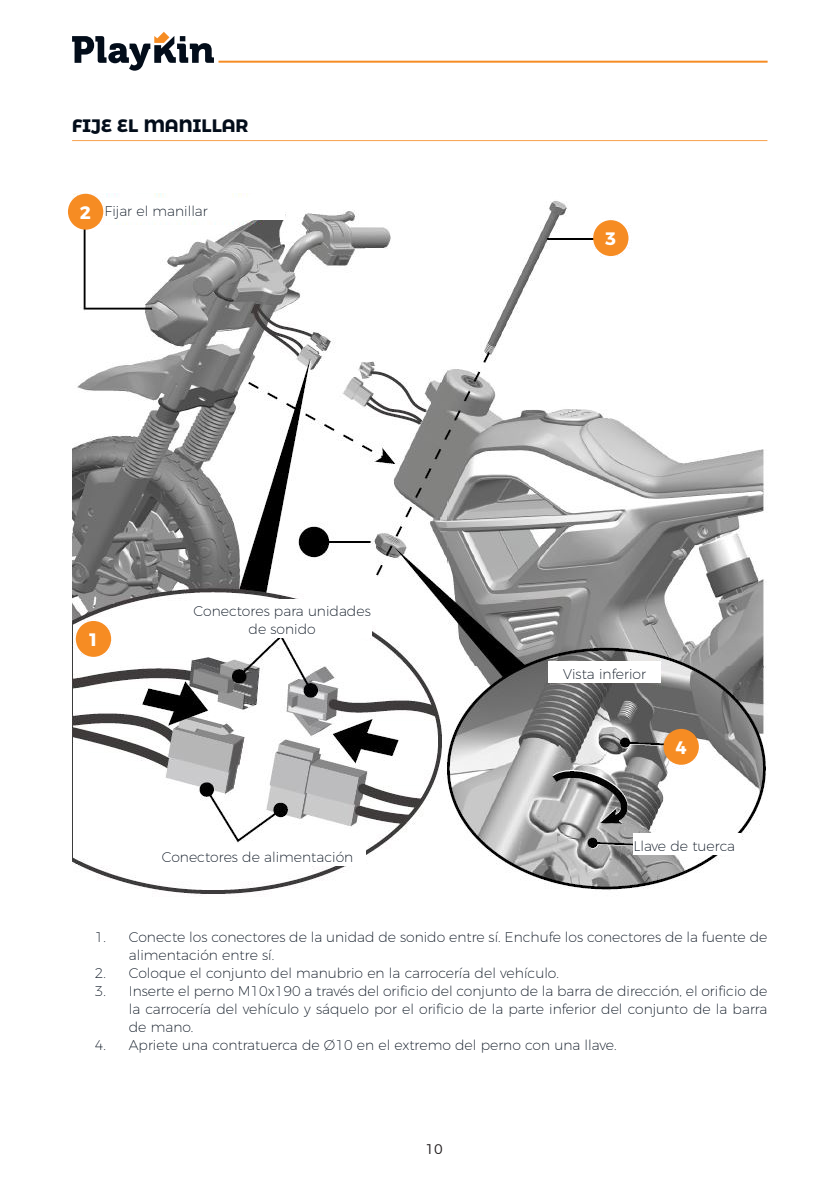
<style>
.page{position:relative;width:840px;height:1191px;background:#fff}
.page>*{position:absolute;margin:0;border:0;box-sizing:border-box;transform-origin:0 0}
.TITOL_2_ES{font:700 18px "Montserrat Alternates";color:#030d1a}
.Interior{font:700 18px "Montserrat";color:#fff}
.Interior-2{font:200 14px/18px "Montserrat";color:#030d1a}
.t1{font:300 14px "Montserrat Alternates";color:#231f20}
</style>
<div class="page">
<svg style="left:72px;top:32px;width:142px;height:39px"></svg>
<hr style="left:218px;top:61px;width:549px;height:2px;background:#f68c23">
<hr style="left:72px;top:140px;width:695px;height:1px;background:#f8a14c">
<img style="left:72px;top:194px;width:695px;height:700px">
<div style="left:105px;top:199px;width:179px;height:21px;background:#fff"></div>
<div style="left:192px;top:598px;width:180px;height:39px;background:#fff"></div>
<div style="left:633px;top:833px;width:107px;height:21px;background:#fff"></div>
<div style="left:149px;top:844px;width:217px;height:21px;background:#fff"></div>
<div style="left:548px;top:661px;width:112px;height:22px;background:#fff"></div>
<div style="left:68px;top:194px;width:35px;height:36px;background:#f68c23;border-radius:50%"></div>
<div style="left:593px;top:220px;width:35px;height:36px;background:#f68c23;border-radius:50%"></div>
<div style="left:76px;top:621px;width:35px;height:36px;background:#f68c23;border-radius:50%"></div>
<div style="left:663px;top:729px;width:35px;height:35px;background:#f68c23;border-radius:50%"></div>
<p class="TITOL_2_ES" style="left:72px;top:110px;width:178px">FIJE EL MANILLAR</p>
<p class="Interior" style="left:80px;top:197px;width:13px">2</p>
<p class="Interior-2" style="left:105px;top:201px;width:105px">Fijar el manillar</p>
<p class="Interior" style="left:88px;top:625px;width:13px">1</p>
<p class="Interior-2" style="left:193px;top:600px;width:179px">Conectores para unidades</p>
<p class="Interior-2" style="left:248px;top:618px;width:69px">de sonido</p>
<p class="Interior-2" style="left:162px;top:846px;width:193px">Conectores de alimentación</p>
<p class="Interior" style="left:604px;top:224px;width:13px">3</p>
<p class="Interior-2" style="left:563px;top:664px;width:84px">Vista inferior</p>
<p class="Interior" style="left:675px;top:732px;width:13px">4</p>
<p class="Interior-2" style="left:633px;top:835px;width:103px">Llave de tuerca</p>
<p class="Interior-2" style="left:129px;top:926px;width:639px;text-indent:-34px">1. Conecte los conectores de la unidad de sonido entre sí. Enchufe los conectores de la fuente de alimentación entre sí.</p>
<p class="Interior-2" style="left:95px;top:962px;width:465px">2. Coloque el conjunto del manubrio en la carrocería del vehículo.</p>
<p class="Interior-2" style="left:129px;top:980px;width:639px;text-align:justify;text-indent:-34px">3. Inserte el perno M10x190 a través del orificio del conjunto de la barra de dirección, el orificio de la carrocería del vehículo y sáquelo por el orificio de la parte inferior del conjunto de la barra de mano.</p>
<p class="Interior-2" style="left:95px;top:1034px;width:523px">4. Apriete una contratuerca de Ø10 en el extremo del perno con una llave.</p>
<p class="t1" style="left:425px;top:1138px;width:19px">10</p>
</div>
